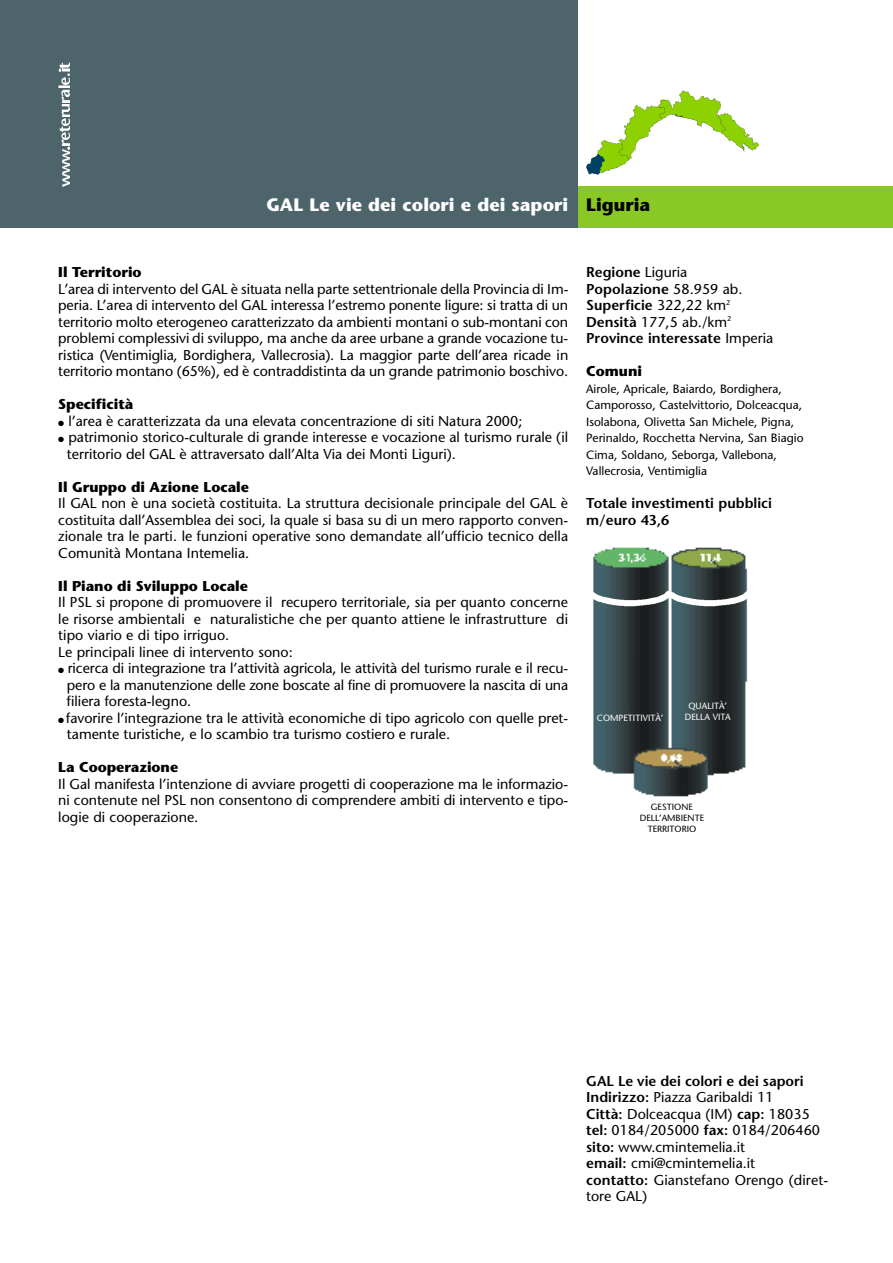
<style>
.page{position:relative;width:893px;height:1263px;background:#fff}
.page>*{position:absolute;margin:0;border:0;box-sizing:border-box;transform-origin:0 0}
.t1{font:700 18px "Stone Sans";color:#fff}
.t2{font:14.25px/16.5px "Stone Sans";color:#000;text-align:justify}
.t3{font:600 14.25px/16.5px "Stone Sans";color:#000}
.t4{font:700 14.25px "Stone Sans";color:#000}
.t5{font:12px/16.5px "Stone Sans";color:#000}
.t6{font:9px "Stone Sans";color:#fff}
.t7{font:9px/10.8px "Stone Sans";color:#000;text-align:center}
.s1{color:#000}
.s2{font-weight:400}
.s3{font-weight:600}
</style>
<div class="page">
<div style="left:576px;top:186px;width:316px;height:42px;background:#89c825"></div>
<div style="left:0;top:0;width:578px;height:228px;background:#4d646a"></div>
<svg style="left:58px;top:63px;width:12px;height:123px"></svg>
<img style="left:586px;top:90px;width:173px;height:85px">
<img style="left:593px;top:547px;width:155px;height:250px">
<svg style="left:593px;top:591px;width:155px;height:15px"></svg>
<p class="t1" style="left:266px;top:198px;width:385px">GAL Le vie dei colori e dei sapori <span class="s1">Liguria</span></p>
<p class="t4" style="left:58px;top:267px;width:85px">Il Territorio</p>
<p class="t2" style="left:58px;top:282px;width:512px">L’area di intervento del GAL è situata nella parte settentrionale della Provincia di Im&shy;peria. L’area di intervento del GAL interessa l’estremo ponente ligure: si tratta di un territorio molto eterogeneo caratterizzato da ambienti montani o sub-montani con problemi complessivi di sviluppo, ma anche da aree urbane a grande vocazione tu&shy;ristica (Ventimiglia, Bordighera, Vallecrosia). La maggior parte dell’area ricade in territorio montano (65%), ed è contraddistinta da un grande patrimonio boschivo.</p>
<p class="t4" style="left:58px;top:399px;width:77px">Specificità</p>
<p class="t2" style="left:58px;top:414px;width:466px">● l’area è caratterizzata da una elevata concentrazione di siti Natura 2000;</p>
<p class="t2" style="left:67px;top:430px;width:503px;text-indent:-9px">● patrimonio storico-culturale di grande interesse e vocazione al turismo rurale (il territorio del GAL è attraversato dall’Alta Via dei Monti Liguri).</p>
<p class="t4" style="left:58px;top:481px;width:192px">Il Gruppo di Azione Locale</p>
<p class="t2" style="left:58px;top:497px;width:511px">Il GAL non è una società costituita. La struttura decisionale principale del GAL è costituita dall’Assemblea dei soci, la quale si basa su di un mero rapporto conven&shy;zionale tra le parti. le funzioni operative sono demandate all’ufficio tecnico della Comunità Montana Intemelia.</p>
<p class="t4" style="left:58px;top:580px;width:191px">Il Piano di Sviluppo Locale</p>
<p class="t2" style="left:58px;top:596px;width:511px;text-align:left">Il PSL si propone di promuovere il recupero territoriale, sia per quanto concerne le risorse ambientali e naturalistiche che per quanto attiene le infrastrutture di tipo viario e di tipo irriguo.<br>Le principali linee di intervento sono:</p>
<p class="t2" style="left:67px;top:661px;width:503px;text-indent:-9px">● ricerca di integrazione tra l’attività agricola, le attività del turismo rurale e il recu&shy;pero e la manutenzione delle zone boscate al fine di promuovere la nascita di una filiera foresta-legno.</p>
<p class="t2" style="left:67px;top:711px;width:503px;text-indent:-9px">● favorire l’integrazione tra le attività economiche di tipo agricolo con quelle pret&shy;tamente turistiche, e lo scambio tra turismo costiero e rurale.</p>
<p class="t4" style="left:58px;top:762px;width:121px">La Cooperazione</p>
<p class="t2" style="left:58px;top:777px;width:511px">Il Gal manifesta l’intenzione di avviare progetti di cooperazione ma le informazio&shy;ni contenute nel PSL non consentono di comprendere ambiti di intervento e tipo&shy;logie di cooperazione.</p>
<p class="t3" style="left:586px;top:265px;width:189px">Regione <span class="s2">Liguria<br></span>Popolazione <span class="s2">58.959 ab.<br></span>Superficie <span class="s2">322,22 km</span><sup>2<br></sup>Densità <span class="s2">177,5 ab./km</span><sup>2<br></sup>Province interessate <span class="s2">Imperia</span></p>
<p class="t4" style="left:586px;top:366px;width:57px">Comuni</p>
<p class="t5" style="left:586px;top:382px;width:219px">Airole, Apricale, Baiardo, Bordighera, Camporosso, Castelvittorio, Dolceacqua, Isolabona, Olivetta San Michele, Pigna, Perinaldo, Rocchetta Nervina, San Biagio Cima, Soldano, Seborga, Vallebona, Vallecrosia, Ventimiglia</p>
<p class="t3" style="left:586px;top:497px;width:187px">Totale investimenti pubblici m/euro 43,6</p>
<p class="t6" style="left:688px;top:702px;width:40px">QUALITÀ’</p>
<p class="t6" style="left:597px;top:715px;width:68px">COMPETITIVITÀ’</p>
<p class="t6" style="left:685px;top:713px;width:47px">DELLA VITA</p>
<p class="t7" style="left:640px;top:802px;width:66px">GESTIONE<br>DELL’AMBIENTE<br>TERRITORIO</p>
<p class="t2" style="left:586px;top:1074px;width:243px;text-align:left"><span class="s3">GAL Le vie dei colori e dei sapori<br>Indirizzo:</span> Piazza Garibaldi 11<br><span class="s3">Città:</span> Dolceacqua (IM) <span class="s3">cap:</span> 18035 <span class="s3">tel:</span> 0184/205000 <span class="s3">fax:</span> 0184/206460 <span class="s3">sito:</span> www.cmintemelia.it<br><span class="s3">email:</span> cmi@cmintemelia.it<br><span class="s3">contatto:</span> Gianstefano Orengo (diret&shy;tore GAL)</p>
</div>
